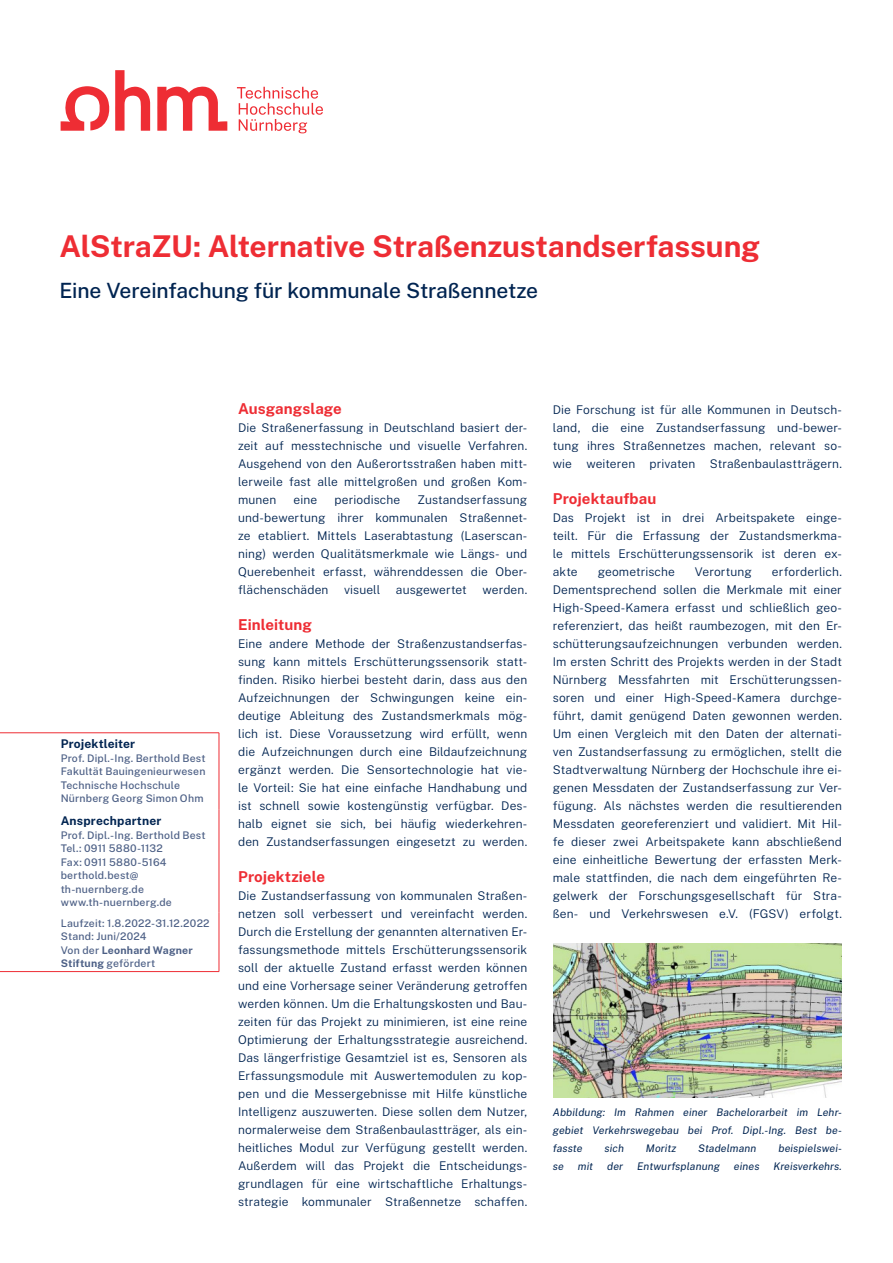
<style>
.page{position:relative;width:893px;height:1263px;background:#fff}
.page>*{position:absolute;margin:0;border:0;box-sizing:border-box;transform-origin:0 0}
.Titel{font:700 30px "Public Sans";letter-spacing:-.01em;color:#ee2d34}
.Titel_2{font:500 21px "Public Sans";letter-spacing:-.005em;color:#002451}
.Fließtext_Überschrift{font:700 15px "Public Sans";letter-spacing:.005em;color:#ee2d34}
.Fließtext{font:700 15px "Public Sans";letter-spacing:.005em;color:#ee2d34}
.Fließtext-2{font:300 12px/18px "Public Sans";letter-spacing:.01em;color:#002451;text-align:justify}
.Impressum_Überschrift{font:700 12px "Public Sans";letter-spacing:.015em;color:#002451}
.Impressum{font:500 10.5px/13.5px "Public Sans";letter-spacing:.02em;color:#4d6086}
.Bildunterschrift{font:italic 10.5px/18px "Public Sans";letter-spacing:.015em;color:#002451;text-align:justify}
.Impressum-2{font:700 10.5px/13.5px "Public Sans";letter-spacing:.02em;color:#4d6086}
.s1{font-weight:500}
</style>
<div class="page">
<svg style="left:237px;top:87px;width:86px;height:46px"></svg>
<svg style="left:157px;top:86px;width:70px;height:45px"></svg>
<svg style="left:61px;top:70px;width:89px;height:61px"></svg>
<hr style="left:0;top:732px;width:219px;height:1px;background:#ee2d34">
<hr style="left:219px;top:733px;width:1px;height:77px;background:#ee2d34">
<hr style="left:219px;top:810px;width:1px;height:102px;background:#ee2d34">
<hr style="left:219px;top:912px;width:1px;height:59px;background:#ee2d34">
<hr style="left:0;top:971px;width:219px;height:1px;background:#ee2d34">
<img style="left:554px;top:944px;width:288px;height:154px">
<p class="Titel" style="left:60px;top:224px;width:702px">AlStraZU: Alternative Straßenzustandserfassung</p>
<p class="Titel_2" style="left:60px;top:276px;width:480px">Eine Vereinfachung für kommunale Straßennetze</p>
<p class="Impressum_Überschrift" style="left:61px;top:735px;width:76px">Projektleiter</p>
<p class="Impressum" style="left:61px;top:751px;width:146px">Prof. Dipl.-Ing. Berthold Best</p>
<p class="Impressum" style="left:61px;top:764px;width:146px">Fakultät Bauingenieurwesen</p>
<p class="Impressum" style="left:61px;top:778px;width:144px">Technische Hochschule<br>Nürnberg Georg Simon Ohm</p>
<p class="Impressum_Überschrift" style="left:61px;top:812px;width:102px">Ansprechpartner</p>
<p class="Impressum" style="left:61px;top:828px;width:146px">Prof. Dipl.-Ing. Berthold Best</p>
<p class="Impressum" style="left:61px;top:841px;width:104px">Tel.: 0911 5880-1132</p>
<p class="Impressum" style="left:61px;top:855px;width:107px">Fax: 0911 5880-5164</p>
<p class="Impressum" style="left:61px;top:868px;width:79px">berthold.best@</p>
<p class="Impressum" style="left:61px;top:882px;width:85px">th-nuernberg.de</p>
<p class="Impressum" style="left:61px;top:895px;width:113px">www.th-nuernberg.de</p>
<p class="Impressum" style="left:61px;top:916px;width:150px">Laufzeit: 1.8.2022-31.12.2022</p>
<p class="Impressum" style="left:61px;top:929px;width:87px">Stand: Juni/2024</p>
<p class="Impressum-2" style="left:61px;top:942px;width:134px"><span class="s1">Von der</span> Leonhard Wagner<br>Stiftung <span class="s1">gefördert</span></p>
<p class="Fließtext_Überschrift" style="left:238px;top:398px;width:105px">Ausgangslage</p>
<p class="Fließtext-2" style="left:238px;top:418px;width:291px">Die Straßenerfassung in Deutschland basiert der&shy;zeit auf messtechnische und visuelle Verfahren.<br>Ausgehend von den Außerortsstraßen haben mitt&shy;lerweile fast alle mittelgroßen und großen Kom&shy;munen</p>
<p class="Fließtext-2" style="left:238px;top:490px;width:291px;text-indent:179px">Zustandserfassung und-bewertung ihrer kommunalen Straßennet&shy;ze etabliert. Mittels Laserabtastung (Laserscan&shy;ning) werden Qualitätsmerkmale wie Längs- und Querebenheit erfasst, währenddessen die Ober&shy;flächenschäden</p>
<p class="Fließtext-2" style="left:294px;top:490px;width:25px">eine</p>
<p class="Fließtext-2" style="left:335px;top:490px;width:67px">periodische</p>
<p class="Fließtext-2" style="left:344px;top:580px;width:38px">visuell</p>
<p class="Fließtext-2" style="left:396px;top:580px;width:72px">ausgewertet</p>
<p class="Fließtext-2" style="left:482px;top:580px;width:46px">werden.</p>
<p class="Fließtext" style="left:238px;top:614px;width:75px">Einleitung</p>
<p class="Fließtext-2" style="left:238px;top:634px;width:291px">Eine andere Methode der Straßenzustandserfas&shy;sung kann mittels Erschütterungssensorik statt&shy;finden. Risiko hierbei besteht darin, dass aus den Aufzeichnungen der Schwingungen keine ein&shy;deutige Ableitung des Zustandsmerkmals mög&shy;lich ist. Diese Voraussetzung wird erfüllt, wenn die Aufzeichnungen durch eine Bildaufzeichnung ergänzt werden. Die Sensortechnologie hat vie&shy;le Vorteil: Sie hat eine einfache Handhabung und ist schnell sowie kostengünstig verfügbar. Des&shy;halb eignet sie sich, bei häufig wiederkehren&shy;den Zustandserfassungen eingesetzt zu werden.</p>
<p class="Fließtext_Überschrift" style="left:238px;top:866px;width:88px">Projektziele</p>
<p class="Fließtext-2" style="left:238px;top:886px;width:291px">Die Zustandserfassung von kommunalen Straßen&shy;netzen soll verbessert und vereinfacht werden.<br>Durch die Erstellung der genannten alternativen Er&shy;fassungsmethode mittels Erschütterungssensorik soll der aktuelle Zustand erfasst werden können und eine Vorhersage seiner Veränderung getroffen werden können. Um die Erhaltungskosten und Bau&shy;zeiten für das Projekt zu minimieren, ist eine reine Optimierung der Erhaltungsstrategie ausreichend.</p>
<p class="Fließtext-2" style="left:238px;top:1048px;width:291px">Das längerfristige Gesamtziel ist es, Sensoren als Erfassungsmodule mit Auswertemodulen zu kop&shy;pen und die Messergebnisse mit Hilfe künstliche Intelligenz auszuwerten. Diese sollen dem Nutzer, normalerweise dem Straßenbaulastträger, als ein&shy;heitliches Modul zur Verfügung gestellt werden.</p>
<p class="Fließtext-2" style="left:238px;top:1156px;width:291px">Außerdem will das Projekt die Entscheidungs&shy;grundlagen für eine wirtschaftliche Erhaltungs&shy;strategie kommunaler Straßennetze schaffen.</p>
<p class="Fließtext-2" style="left:553px;top:400px;width:291px">Die Forschung ist für alle Kommunen in Deutsch&shy;land, die eine Zustandserfassung und-bewer&shy;tung ihres Straßennetzes machen, relevant so&shy;wie weiteren privaten Straßenbaulastträgern.</p>
<p class="Fließtext_Überschrift" style="left:553px;top:488px;width:105px">Projektaufbau</p>
<p class="Fließtext-2" style="left:553px;top:508px;width:291px">Das Projekt ist in drei Arbeitspakete einge&shy;teilt. Für die Erfassung der Zustandsmerkma&shy;le mittels Erschütterungssensorik ist deren ex&shy;akte</p>
<p class="Fließtext-2" style="left:553px;top:562px;width:291px;text-indent:219px">erforderlich.<br>Dementsprechend sollen die Merkmale mit einer High-Speed-Kamera erfasst und schließlich geo&shy;referenziert, das heißt raumbezogen, mit den Er&shy;schütterungsaufzeichnungen verbunden werden.</p>
<p class="Fließtext-2" style="left:553px;top:652px;width:291px">Im ersten Schritt des Projekts werden in der Stadt Nürnberg Messfahrten mit Erschütterungssen&shy;soren und einer High-Speed-Kamera durchge&shy;führt, damit genügend Daten gewonnen werden.<br>Um einen Vergleich mit den Daten der alternati&shy;ven Zustandserfassung zu ermöglichen, stellt die Stadtverwaltung Nürnberg der Hochschule ihre ei&shy;genen Messdaten der Zustandserfassung zur Ver&shy;fügung. Als nächstes werden die resultierenden Messdaten georeferenziert und validiert. Mit Hil&shy;fe dieser zwei Arbeitspakete kann abschließend eine einheitliche Bewertung der erfassten Merk&shy;male stattfinden, die nach dem eingeführten Re&shy;gelwerk der Forschungsgesellschaft für Stra&shy;ßen- und Verkehrswesen e.V. (FGSV) erfolgt.</p>
<p class="Fließtext-2" style="left:598px;top:562px;width:79px">geometrische</p>
<p class="Fließtext-2" style="left:695px;top:562px;width:59px">Verortung</p>
<p class="Bildunterschrift" style="left:553px;top:1103px;width:291px">Abbildung: Im Rahmen einer Bachelorarbeit im Lehr&shy;gebiet Verkehrswegebau bei Prof. Dipl.-Ing. Best be&shy;fasste</p>
<p class="Bildunterschrift" style="left:604px;top:1139px;width:21px">sich</p>
<p class="Bildunterschrift" style="left:646px;top:1139px;width:32px">Moritz</p>
<p class="Bildunterschrift" style="left:698px;top:1139px;width:60px">Stadelmann</p>
<p class="Bildunterschrift" style="left:778px;top:1139px;width:65px">beispielswei-</p>
<p class="Bildunterschrift" style="left:553px;top:1157px;width:13px">se</p>
<p class="Bildunterschrift" style="left:578px;top:1157px;width:17px">mit</p>
<p class="Bildunterschrift" style="left:607px;top:1157px;width:18px">der</p>
<p class="Bildunterschrift" style="left:637px;top:1157px;width:84px">Entwurfsplanung</p>
<p class="Bildunterschrift" style="left:734px;top:1157px;width:27px">eines</p>
<p class="Bildunterschrift" style="left:774px;top:1157px;width:70px">Kreisverkehrs.</p>
</div>
